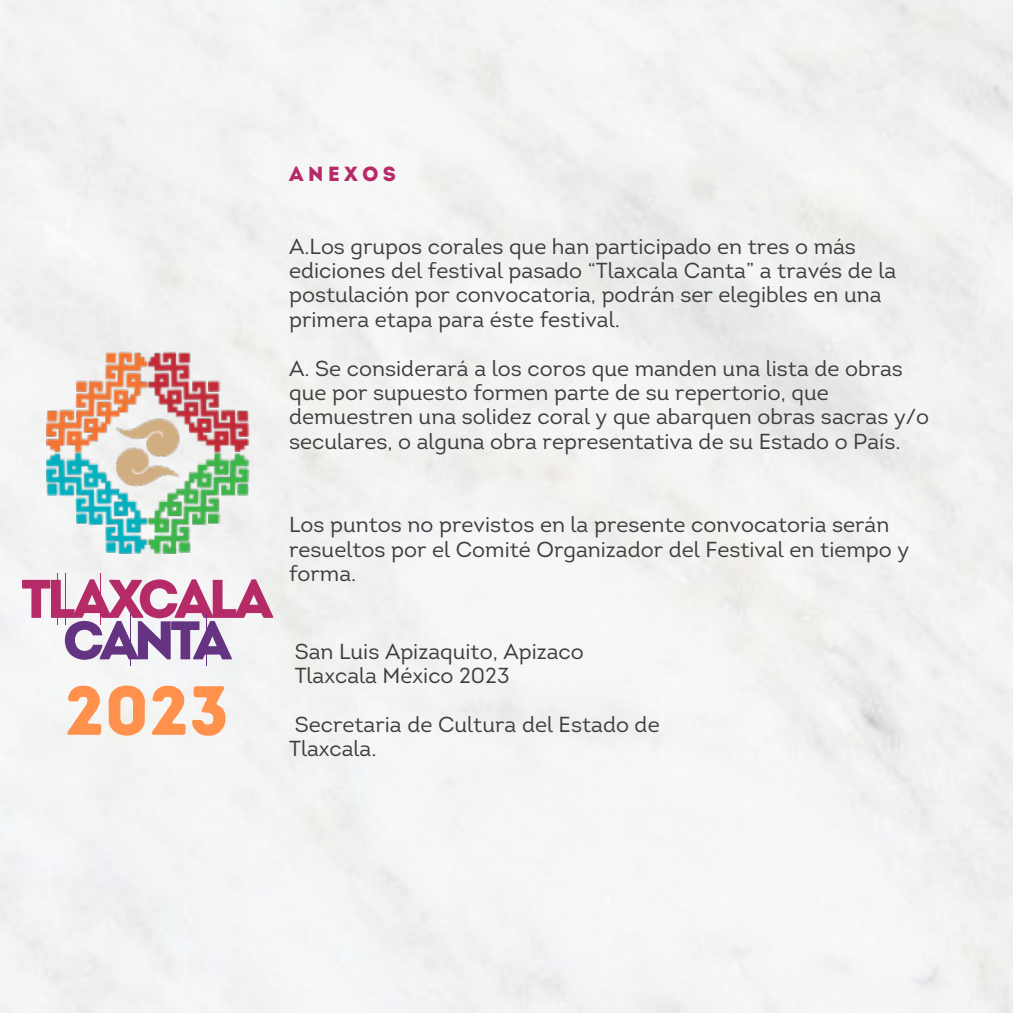
<style>
.page{position:relative;width:1013px;height:1013px;background:#fff}
.page>*{position:absolute;margin:0;border:0;box-sizing:border-box;transform-origin:0 0}
.t1{font:69.38px "Intro Rust Base";color:#ff914d}
.t2{font:21.75px/24.4px "Intro";color:#3f3e3f}
.t3{font:20.5px "Intro";letter-spacing:.2em;color:#b42b68}
</style>
<div class="page">
<div style="left:0;top:0;width:1012px;height:1012px;background:#f3f3f3"></div>
<svg style="left:16px;top:573px;width:29px;height:51px"></svg>
<svg style="left:45px;top:573px;width:21px;height:51px"></svg>
<svg style="left:66px;top:573px;width:35px;height:41px"></svg>
<svg style="left:101px;top:573px;width:32px;height:41px"></svg>
<svg style="left:133px;top:573px;width:34px;height:41px"></svg>
<svg style="left:167px;top:573px;width:39px;height:41px"></svg>
<svg style="left:206px;top:573px;width:21px;height:41px"></svg>
<svg style="left:227px;top:573px;width:52px;height:51px"></svg>
<svg style="left:58px;top:614px;width:35px;height:52px;fill:#f4f3f4"></svg>
<svg style="left:93px;top:614px;width:38px;height:52px"></svg>
<svg style="left:131px;top:614px;width:34px;height:52px"></svg>
<svg style="left:165px;top:614px;width:21px;height:52px"></svg>
<svg style="left:186px;top:614px;width:53px;height:52px;fill:#f0f2f1"></svg>
<img style="left:46px;top:351px;width:204px;height:202px">
<img style="left:66px;top:372px;width:164px;height:161px">
<svg style="left:237px;top:484px;width:12px;height:11px"></svg>
<svg style="left:209px;top:513px;width:11px;height:12px"></svg>
<svg style="left:179px;top:541px;width:11px;height:11px"></svg>
<svg style="left:46px;top:410px;width:12px;height:11px"></svg>
<svg style="left:76px;top:380px;width:11px;height:11px"></svg>
<svg style="left:105px;top:351px;width:12px;height:12px"></svg>
<svg style="left:237px;top:410px;width:12px;height:11px"></svg>
<svg style="left:209px;top:380px;width:11px;height:11px"></svg>
<svg style="left:179px;top:351px;width:11px;height:12px"></svg>
<svg style="left:46px;top:484px;width:12px;height:11px"></svg>
<svg style="left:76px;top:513px;width:11px;height:12px"></svg>
<svg style="left:105px;top:541px;width:12px;height:11px"></svg>
<img style="left:115px;top:419px;width:65px;height:28px">
<img style="left:115px;top:447px;width:65px;height:39px">
<p class="t1" style="left:65px;top:669px;width:166px">2023</p>
<p class="t3" style="left:289px;top:166px;width:108px">ANEXOS</p>
<p class="t2" style="left:289px;top:236px;width:608px">A.Los grupos corales que han participado en tres o más ediciones del festival pasado “Tlaxcala Canta” a través de la postulación por convocatoria, podrán ser elegibles en una primera etapa para éste festival.</p>
<p class="t2" style="left:289px;top:358px;width:641px">A. Se considerará a los coros que manden una lista de obras que por supuesto formen parte de su repertorio, que demuestren una solidez coral y que abarquen obras sacras y/o seculares, o alguna obra representativa de su Estado o País.</p>
<p class="t2" style="left:289px;top:514px;width:621px">Los puntos no previstos en la presente convocatoria serán resueltos por el Comité Organizador del Festival en tiempo y forma.</p>
<p class="t2" style="left:295px;top:641px;width:290px">San Luis Apizaquito, Apizaco</p>
<p class="t2" style="left:295px;top:665px;width:216px">Tlaxcala México 2023</p>
<p class="t2" style="left:295px;top:714px;width:366px">Secretaria de Cultura del Estado de</p>
<p class="t2" style="left:289px;top:738px;width:89px">Tlaxcala.</p>
</div>
